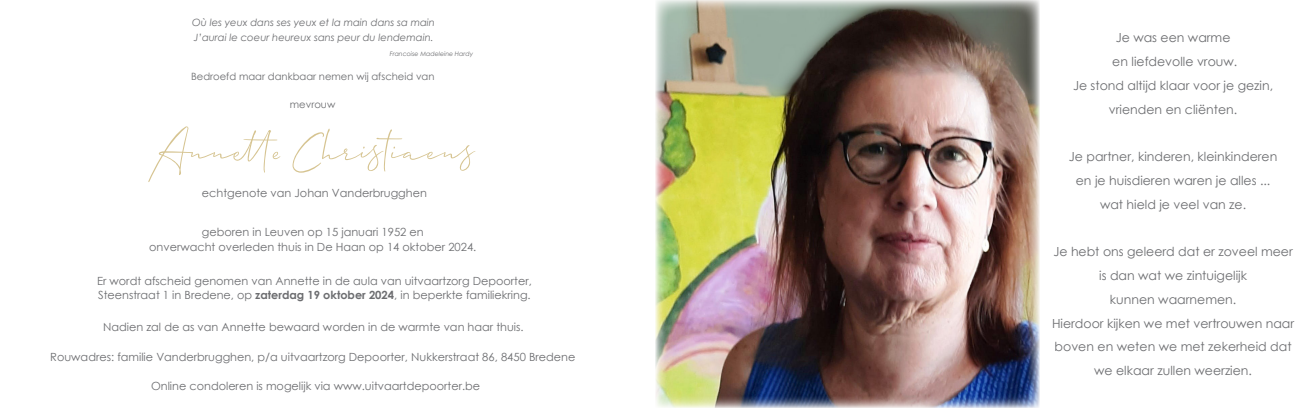
<style>
.page{position:relative;width:1312px;height:408px;background:#fff}
.page>*{position:absolute;margin:0;border:0;box-sizing:border-box;transform-origin:0 0}
.Alineastijl_1{font:50px "Allison Script";color:#d6c491}
.t1{font:12.5px/23.8px "Century Gothic";color:#6c6d70;text-align:center}
.Alineastijl_1-2{font:11.25px "Century Gothic";color:#6c6d70}
.t2{font:italic 10px "Century Gothic";color:#6c6d70}
.Alineastijl_1-3{font:10px "Century Gothic";color:#6c6d70}
.t3{font:italic 6.25px "Century Gothic";color:#6c6d70}
.s1{font-weight:700}
</style>
<div class="page">
<img style="left:656px;top:0;width:382px;height:407px">
<p class="t2" style="left:192px;top:16px;width:244px">Où les yeux dans ses yeux et la main dans sa main</p>
<p class="t2" style="left:194px;top:31px;width:241px">J’aurai le coeur heureux sans peur du lendemain.</p>
<p class="t3" style="left:390px;top:50px;width:85px">Francoise Madeleine Hardy</p>
<p class="Alineastijl_1-3" style="left:191px;top:70px;width:245px">Bedroefd maar dankbaar nemen wij afscheid van</p>
<p class="Alineastijl_1-3" style="left:290px;top:98px;width:47px">mevrouw</p>
<p class="Alineastijl_1" style="left:149px;top:112px;width:328px">Annette Christiaens</p>
<p class="Alineastijl_1-2" style="left:202px;top:185px;width:226px">echtgenote van Johan Vanderbrugghen</p>
<p class="Alineastijl_1-2" style="left:202px;top:224px;width:223px">geboren in Leuven op 15 januari 1952 en</p>
<p class="Alineastijl_1-2" style="left:149px;top:239px;width:328px">onverwacht overleden thuis in De Haan op 14 oktober 2024.</p>
<p class="Alineastijl_1-2" style="left:97px;top:273px;width:436px">Er wordt afscheid genomen van Annette in de aula van uitvaartzorg Depoorter,</p>
<p class="Alineastijl_1-2" style="left:98px;top:286px;width:434px">Steenstraat 1 in Bredene, op <span class="s1">zaterdag 19 oktober 2024</span>, in beperkte familiekring.</p>
<p class="Alineastijl_1-2" style="left:103px;top:319px;width:422px">Nadien zal de as van Annette bewaard worden in de warmte van haar thuis.</p>
<p class="Alineastijl_1-2" style="left:50px;top:348px;width:526px">Rouwadres: familie Vanderbrugghen, p/a uitvaartzorg Depoorter, Nukkerstraat 86, 8450 Bredene</p>
<p class="Alineastijl_1-2" style="left:151px;top:378px;width:330px">Online condoleren is mogelijk via www.uitvaartdepoorter.be</p>
<p class="t1" style="left:1115px;top:26px;width:116px">Je was een warme</p>
<p class="t1" style="left:1111px;top:49px;width:126px">en liefdevolle vrouw.</p>
<p class="t1" style="left:1072px;top:73px;width:202px">Je stond altijd klaar voor je gezin,</p>
<p class="t1" style="left:1108px;top:97px;width:130px">vrienden en cliënten.</p>
<p class="t1" style="left:1068px;top:144px;width:210px">Je partner, kinderen, kleinkinderen</p>
<p class="t1" style="left:1075px;top:168px;width:196px">en je huisdieren waren je alles ...</p>
<p class="t1" style="left:1099px;top:192px;width:148px">wat hield je veel van ze.</p>
<p class="t1" style="left:1053px;top:239px;width:241px">Je hebt ons geleerd dat er zoveel meer is dan wat we zintuigelijk</p>
<p class="t1" style="left:1109px;top:287px;width:128px">kunnen waarnemen.</p>
<p class="t1" style="left:1051px;top:311px;width:244px">Hierdoor kijken we met vertrouwen naar boven en weten we met zekerheid dat we elkaar zullen weerzien.</p>
</div>
